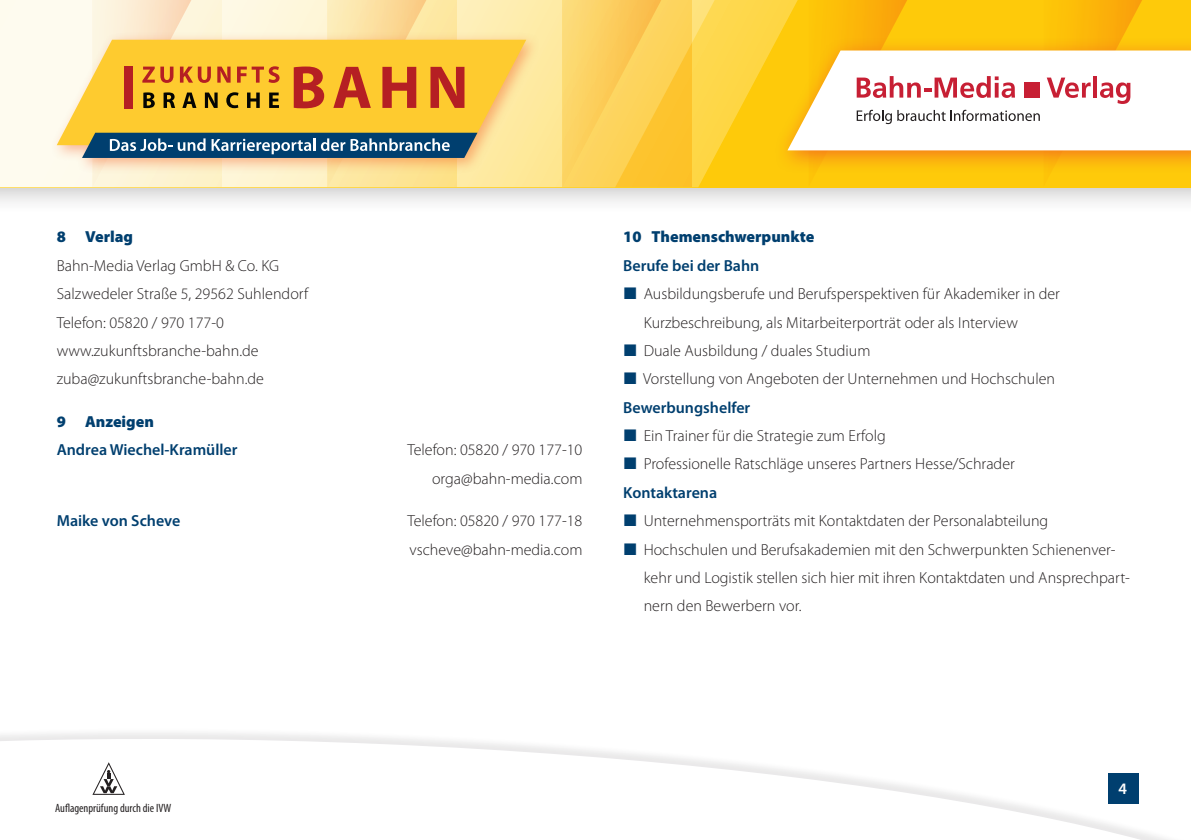
<style>
.page{position:relative;width:1191px;height:840px;background:#fff}
.page>*{position:absolute;margin:0;border:0;box-sizing:border-box;transform-origin:0 0}
.t1{font:300 16px/28.4px "Myriad Pro";color:#231f20}
.t2{font:600 16px "Myriad Pro";color:#003f6f}
.t3{font:900 16px "Myriad Pro";color:#003f6f}
.t4{font:600 16px "Myriad Pro";color:#fff}
.t5{font:condensed 12px "Myriad Pro";color:#231f20}
</style>
<div class="page">
<svg style="left:0;top:733px;width:1164px;height:106px"></svg>
<div style="left:0;top:0;width:1191px;height:215px;background:#231f20;opacity:.32"></div>
<svg style="left:715px;top:0;width:108px;height:187px"></svg>
<svg style="left:0;top:0;width:715px;height:187px"></svg>
<svg style="left:563px;top:0;width:129px;height:186px"></svg>
<div style="left:774px;top:36px;width:417px;height:138px;background:#f25b21;opacity:.75"></div>
<svg style="left:787px;top:50px;width:404px;height:100px"></svg>
<svg style="left:808px;top:0;width:364px;height:186px"></svg>
<div style="left:1024px;top:82px;width:16px;height:15px;background:#c71f34"></div>
<div style="left:50px;top:32px;width:490px;height:142px;background:#f25b21;opacity:.45"></div>
<svg style="left:57px;top:40px;width:469px;height:105px"></svg>
<svg style="left:82px;top:0;width:395px;height:186px"></svg>
<div style="left:1108px;top:772px;width:30px;height:31px;background:#003f6f"></div>
<svg style="left:92px;top:761px;width:33px;height:33px"></svg>
<p class="t3" style="left:57px;top:226px;width:78px">8 Verlag</p>
<p class="t1" style="left:57px;top:251px;width:253px">Bahn-Media Verlag GmbH &amp; Co. KG<br>Salzwedeler Straße 5, 29562 Suhlendorf<br>Telefon: 05820 / 970 177-0 www.zukunftsbranche-bahn.de zuba@zukunftsbranche-bahn.de</p>
<p class="t3" style="left:57px;top:410px;width:99px">9 Anzeigen</p>
<p class="t2" style="left:57px;top:439px;width:182px">Andrea Wiechel-Kramüller</p>
<p class="t1" style="left:407px;top:435px;width:177px;text-align:right">Telefon: 05820 / 970 177-10 orga@bahn-media.com</p>
<p class="t2" style="left:57px;top:510px;width:125px">Maike von Scheve</p>
<p class="t1" style="left:407px;top:506px;width:177px">Telefon: 05820 / 970 177-18 vscheve@bahn-media.com</p>
<p class="t3" style="left:623px;top:226px;width:193px">10 Themenschwerpunkte</p>
<p class="t2" style="left:623px;top:255px;width:138px">Berufe bei der Bahn</p>
<p class="t1" style="left:643px;top:279px;width:418px">Ausbildungsberufe und Berufsperspektiven für Akademiker in der Kurzbeschreibung, als Mitarbeiterporträt oder als Interview<br>Duale Ausbildung / duales Studium<br>Vorstellung von Angeboten der Unternehmen und Hochschulen</p>
<p class="t2" style="left:623px;top:397px;width:129px">Bewerbungshelfer</p>
<p class="t1" style="left:643px;top:421px;width:372px">Ein Trainer für die Strategie zum Erfolg<br>Professionelle Ratschläge unseres Partners Hesse/Schrader</p>
<p class="t2" style="left:623px;top:482px;width:95px">Kontaktarena</p>
<p class="t1" style="left:643px;top:506px;width:488px">Unternehmensporträts mit Kontaktdaten der Personalabteilung Hochschulen und Berufsakademien mit den Schwerpunkten Schienenver&shy;kehr und Logistik stellen sich hier mit ihren Kontaktdaten und Ansprechpart&shy;nern den Bewerbern vor.</p>
<p class="t5" style="left:55px;top:800px;width:118px">Auflagenprüfung durch die IVW</p>
<p class="t4" style="left:1118px;top:778px;width:10px">4</p>
</div>
